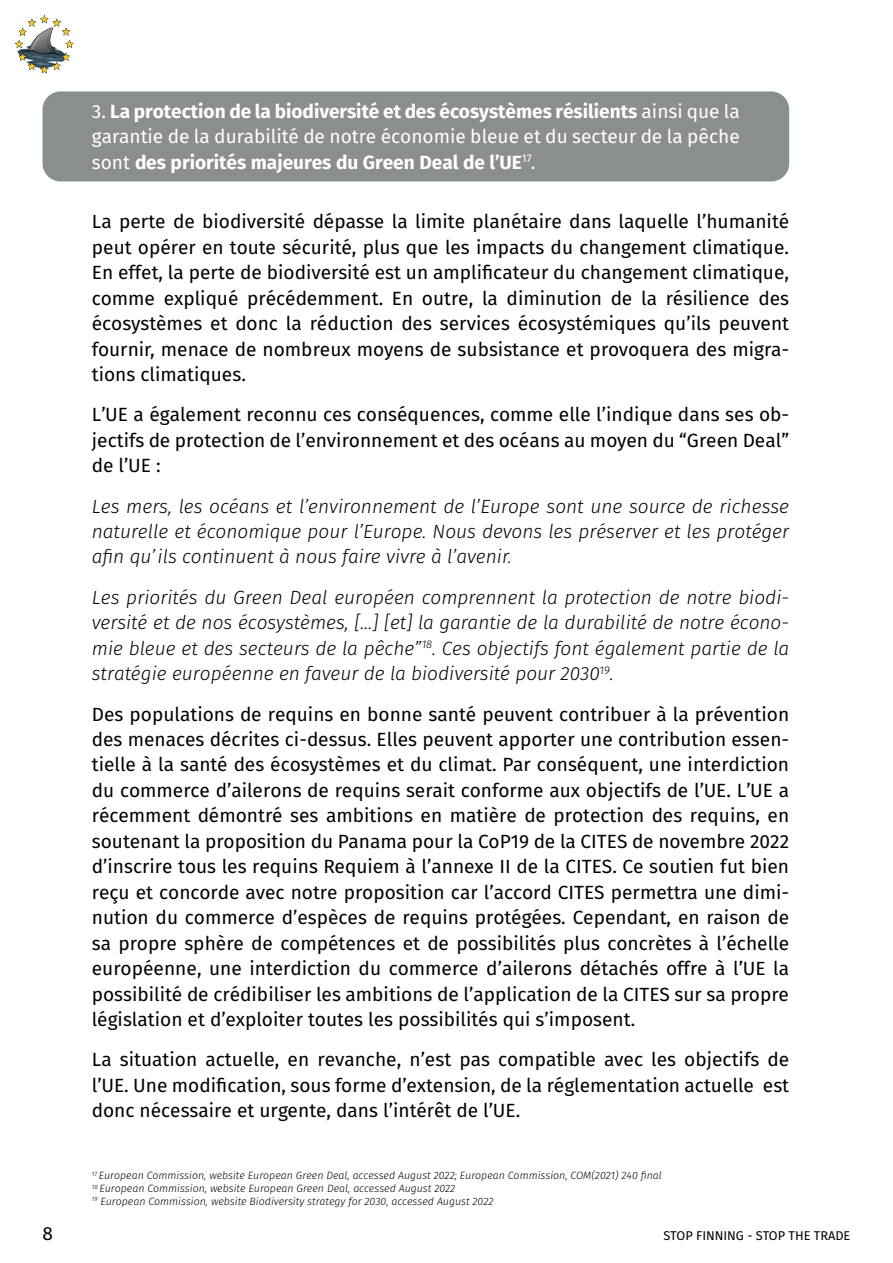
<style>
.page{position:relative;width:893px;height:1263px;background:#fff}
.page>*{position:absolute;margin:0;border:0;box-sizing:border-box;transform-origin:0 0}
.t1{font:19.05px/25.5px "Fira Sans";color:#000001;text-align:justify}
.t2{font:italic 300 19.05px/25.5px "Fira Sans";color:#000001;text-align:justify}
.t3{font:700 19.05px/25.5px "Fira Sans";color:#fff;text-align:justify}
.t4{font:12.75px "Fira Sans";color:#000001}
.t5{font:italic 300 10.65px/12.8px "Fira Sans";color:#000001}
.s1{font-weight:400}
</style>
<div class="page">
<img style="left:15px;top:15px;width:58px;height:59px">
<div style="left:43px;top:91px;width:746px;height:90px;background:#8b8e8f;border-radius:18px"></div>
<p class="t3" style="left:92px;top:98px;width:649px"><span class="s1">3.</span> La protection de la biodiversité et des écosystèmes résilients <span class="s1">ainsi que la garantie de la durabilité de notre économie bleue et du secteur de la pêche sont</span> des priorités majeures du Green Deal de l’UE<sup>17</sup><span class="s1">.</span></p>
<p class="t1" style="left:92px;top:209px;width:699px">La perte de biodiversité dépasse la limite planétaire dans laquelle l’humanité peut opérer en toute sécurité, plus que les impacts du changement climatique.<br>En effet, la perte de biodiversité est un amplificateur du changement climatique, comme expliqué précédemment. En outre, la diminution de la résilience des écosystèmes et donc la réduction des services écosystémiques qu’ils peuvent fournir, menace de nombreux moyens de subsistance et provoquera des migra&shy;tions climatiques.</p>
<p class="t1" style="left:92px;top:402px;width:699px">L’UE a également reconnu ces conséquences, comme elle l’indique dans ses ob&shy;jectifs de protection de l’environnement et des océans au moyen du “Green Deal” de l’UE :</p>
<p class="t2" style="left:92px;top:493px;width:699px">Les mers, les océans et l’environnement de l’Europe sont une source de richesse naturelle et économique pour l’Europe. Nous devons les préserver et les protéger afin qu’ils continuent à nous faire vivre à l’avenir.</p>
<p class="t2" style="left:92px;top:584px;width:699px">Les priorités du Green Deal européen comprennent la protection de notre biodi&shy;versité et de nos écosystèmes, [...] [et] la garantie de la durabilité de notre écono&shy;mie bleue et des secteurs de la pêche”<sup>18</sup>. Ces objectifs font également partie de la stratégie européenne en faveur de la biodiversité pour 2030<sup>19</sup>.</p>
<p class="t1" style="left:92px;top:701px;width:699px">Des populations de requins en bonne santé peuvent contribuer à la prévention des menaces décrites ci-dessus. Elles peuvent apporter une contribution essen&shy;tielle à la santé des écosystèmes et du climat. Par conséquent, une interdiction du commerce d’ailerons de requins serait conforme aux objectifs de l’UE. L’UE a récemment démontré ses ambitions en matière de protection des requins, en soutenant la proposition du Panama pour la CoP19 de la CITES de novembre 2022 d’inscrire tous les requins Requiem à l’annexe II de la CITES. Ce soutien fut bien reçu et concorde avec notre proposition car l’accord CITES permettra une dimi&shy;nution du commerce d’espèces de requins protégées. Cependant, en raison de sa propre sphère de compétences et de possibilités plus concrètes à l’échelle européenne, une interdiction du commerce d’ailerons détachés offre à l’UE la possibilité de crédibiliser les ambitions de l’application de la CITES sur sa propre législation et d’exploiter toutes les possibilités qui s’imposent.</p>
<p class="t1" style="left:92px;top:1047px;width:699px">La situation actuelle, en revanche, n’est pas compatible avec les objectifs de l’UE. Une modification, sous forme d’extension, de la réglementation actuelle est donc nécessaire et urgente, dans l’intérêt de l’UE.</p>
<p class="t5" style="left:92px;top:1169px;width:571px"><sup>17</sup> European Commission, website European Green Deal, accessed August 2022; European Commission, COM(2021) 240 final<br><sup>18</sup> European Commission, website European Green Deal, accessed August 2022<br><sup>19</sup> European Commission, website Biodiversity strategy for 2030, accessed August 2022</p>
<p class="t1" style="left:43px;top:1220px;width:12px">8</p>
<p class="t4" style="left:663px;top:1226px;width:188px">STOP FINNING - STOP THE TRADE</p>
</div>
